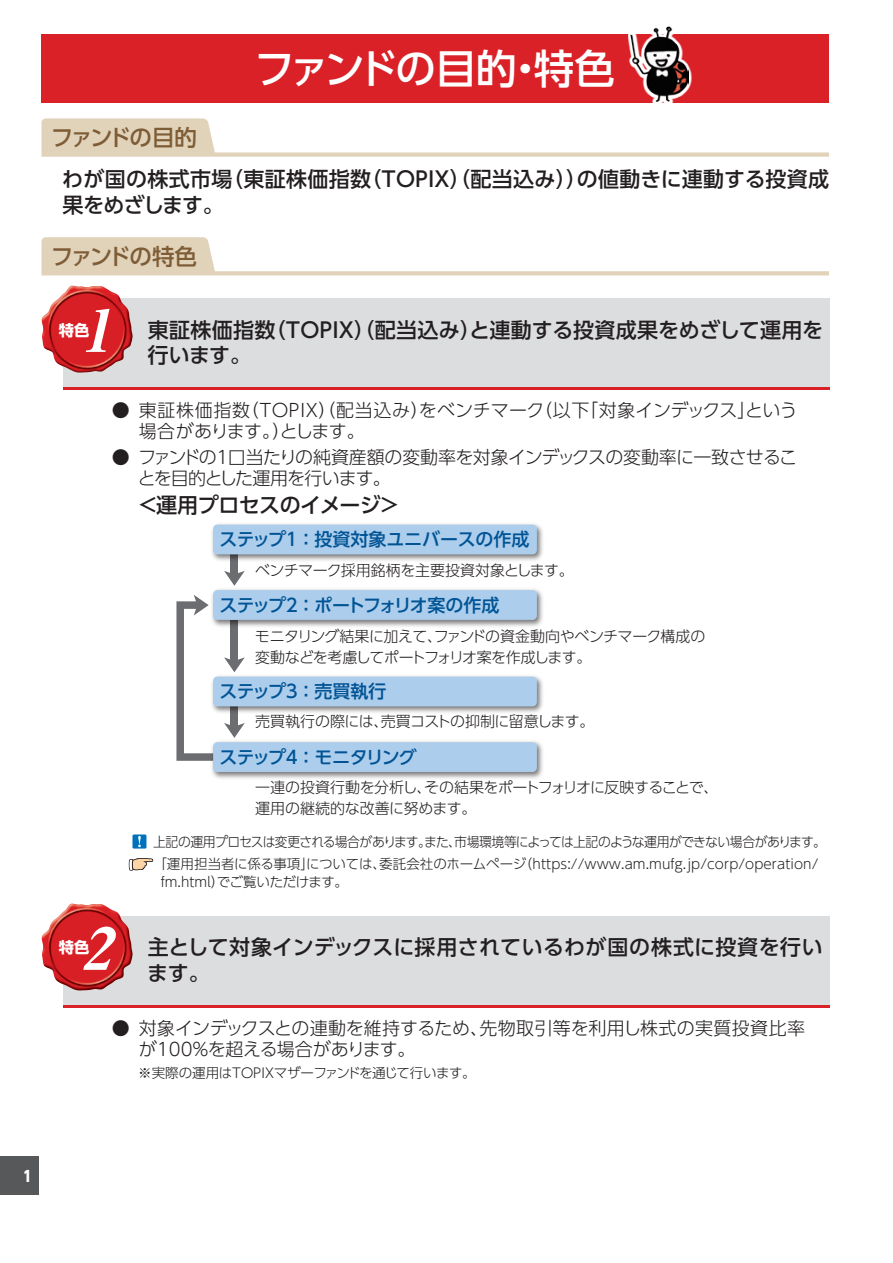
<style>
.page{position:relative;width:893px;height:1263px;background:#fff}
.page>*{position:absolute;margin:0;border:0;box-sizing:border-box;transform-origin:0 0}
.t1{font:italic 58.5px "Midashi Min Pr 5 MA31";color:#fff;scale:1.04 1}
.t2{font:500 40.5px "UD Shin Go Pro";letter-spacing:-.06em;color:#fff}
.t3{font:500 22.5px "UD Shin Go Pro";letter-spacing:-.095em;color:#7e5d36}
.t4{font:500 21px/25.5px "UD Shin Go Pro";letter-spacing:.005em;color:#231f20}
.t5{font:500 21px "UD Shin Go Pro";letter-spacing:-.025em;color:#231f20}
.t6{font:300 18px/21px "UD Shin Go Pro";letter-spacing:-.025em;color:#231f20}
.t7{font:300 18px/21px "UD Shin Go Pro";letter-spacing:-.005em;color:#231f20}
.t8{font:300 18px/21px "UD Shin Go Pro";letter-spacing:-.045em;color:#231f20}
.t9{font:500 18px "UD Shin Go Pro";letter-spacing:-.105em;color:#005495}
.t10{font:500 18px "UD Shin Go Pro";letter-spacing:-.01em;color:#005495}
.t11{font:500 18px "UD Shin Go Pro";letter-spacing:-.045em;color:#005495}
.t12{font:700 15.3px "UD Shin Go Pro";color:#fff}
.t13{font:300 15px/21px "UD Shin Go Pro";letter-spacing:-.03em;color:#231f20}
.t14{font:800 15px "UD Shin Go Pro";color:#fff;scale:.9 1}
.t15{font:300 13.5px/22.5px "UD Shin Go Pro";letter-spacing:-.03em;color:#231f20;scale:.95 1}
.t16{font:300 13.5px "UD Shin Go Pro";letter-spacing:-.05em;color:#231f20}
.t17{font:300 13.5px "UD Shin Go Pro";letter-spacing:-.01em;color:#231f20}
</style>
<div class="page">
<div style="left:0;top:1157px;width:38px;height:38px;background:#57585a"></div>
<div style="left:41px;top:35px;width:788px;height:68px;background:#da2128"></div>
<svg style="left:41px;top:118px;width:788px;height:39px"></svg>
<svg style="left:41px;top:237px;width:788px;height:38px"></svg>
<div style="left:63px;top:298px;width:766px;height:92px;background:#dcdddf"></div>
<hr style="left:63px;top:387px;width:766px;height:3px;background:#da2128">
<img style="left:41px;top:286px;width:92px;height:87px">
<div style="left:231px;top:554px;width:7px;height:21px;background:#6c6d70"></div>
<svg style="left:224px;top:571px;width:21px;height:15px"></svg>
<svg style="left:176px;top:595px;width:69px;height:166px"></svg>
<img style="left:211px;top:524px;width:332px;height:40px">
<div style="left:213px;top:525px;width:324px;height:29px;background:#accdeb;border-radius:4px"></div>
<img style="left:209px;top:589px;width:334px;height:40px">
<div style="left:213px;top:590px;width:324px;height:30px;background:#accdeb;border-radius:4px"></div>
<img style="left:209px;top:672px;width:334px;height:44px">
<div style="left:213px;top:677px;width:324px;height:29px;background:#accdeb;border-radius:4px"></div>
<img style="left:209px;top:738px;width:334px;height:41px">
<div style="left:213px;top:742px;width:324px;height:30px;background:#accdeb;border-radius:4px"></div>
<div style="left:132px;top:834px;width:14px;height:14px;background:#0072bc"></div>
<svg style="left:138px;top:836px;width:3px;height:11px"></svg>
<svg style="left:128px;top:858px;width:26px;height:13px"></svg>
<div style="left:63px;top:916px;width:766px;height:91px;background:#dcdddf"></div>
<hr style="left:63px;top:1004px;width:766px;height:3px;background:#da2128">
<img style="left:41px;top:904px;width:92px;height:87px">
<svg style="left:628px;top:26px;width:63px;height:77px"></svg>
<img style="left:631px;top:27px;width:57px;height:75px">
<h2 class="t2" style="left:254px;top:36px;width:362px">ファンドの目的・特色</h2>
<h3 class="t3" style="left:51px;top:119px;width:147px">ファンドの目的</h3>
<h3 class="t4" style="left:62px;top:166px;width:768px">わが国の株式市場（東証株価指数（ＴＯＰＩＸ）（配当込み））の値動きに連動する投資成果をめざします。</h3>
<h3 class="t3" style="left:51px;top:238px;width:148px">ファンドの特色</h3>
<h1 class="t1" style="left:80px;top:285px;width:49px">1</h1>
<h3 class="t4" style="left:148px;top:316px;width:677px">東証株価指数（ＴＯＰＩＸ）（配当込み）と連動する投資成果をめざして運用を行います。</h3>
<p class="t6" style="left:139px;top:399px;width:660px;text-indent:-27px">● 東証株価指数（ＴＯＰＩＸ）（配当込み）をベンチマーク（以下「対象インデックス」という場合があります。）とします。</p>
<p class="t8" style="left:138px;top:446px;width:661px;text-indent:-26px">● ファンドの１口当たりの純資産額の変動率を対象インデックスの変動率に一致させることを目的とした運用を行います。</p>
<h3 class="t5" style="left:137px;top:488px;width:265px">＜運用プロセスのイメージ＞</h3>
<p class="t10" style="left:219px;top:525px;width:312px">ステップ１ ：投資対象ユニバースの作成</p>
<p class="t12" style="left:59px;top:317px;width:32px">特色</p>
<p class="t13" style="left:255px;top:559px;width:320px">ベンチマーク採用銘柄を主要投資対象とします。</p>
<p class="t9" style="left:219px;top:590px;width:281px">ステップ２ ：ポートフォリオ案の作成</p>
<p class="t13" style="left:255px;top:625px;width:452px">モニタリング結果に加えて、ファンドの資金動向やベンチマーク構成の変動などを考慮してポートフォリオ案を作成します。</p>
<p class="t11" style="left:219px;top:677px;width:169px">ステップ３ ：売買執行</p>
<p class="t13" style="left:255px;top:710px;width:341px">売買執行の際には、売買コストの抑制に留意します。</p>
<p class="t9" style="left:219px;top:742px;width:199px">ステップ４ ：モニタリング</p>
<p class="t13" style="left:255px;top:776px;width:465px">一連の投資行動を分析し、その結果をポートフォリオに反映することで、運用の継続的な改善に努めます。</p>
<p class="t15" style="left:153px;top:830px;width:710px">上記の運用プロセスは変更される場合があります。また、市場環境等によっては上記のような運用ができない場合があります。「運用担当者に係る事項」については、委託会社のホームページ（https://www.am.mufg.jp/corp/operation/</p>
<p class="t17" style="left:161px;top:871px;width:189px">fm.html）でご覧いただけます。</p>
<h1 class="t1" style="left:80px;top:903px;width:49px">2</h1>
<h3 class="t4" style="left:147px;top:934px;width:677px">主として対象インデックスに採用されているわが国の株式に投資を行います。</h3>
<p class="t7" style="left:139px;top:1017px;width:667px;text-indent:-27px">● 対象インデックスとの連動を維持するため、先物取引等を利用し株式の実質投資比率が100％を超える場合があります。</p>
<p class="t16" style="left:138px;top:1062px;width:339px">※実際の運用はＴＯＰＩＸマザーファンドを通じて行います。</p>
<p class="t12" style="left:59px;top:935px;width:32px">特色</p>
<p class="t14" style="left:23px;top:1163px;width:11px">1</p>
</div>
